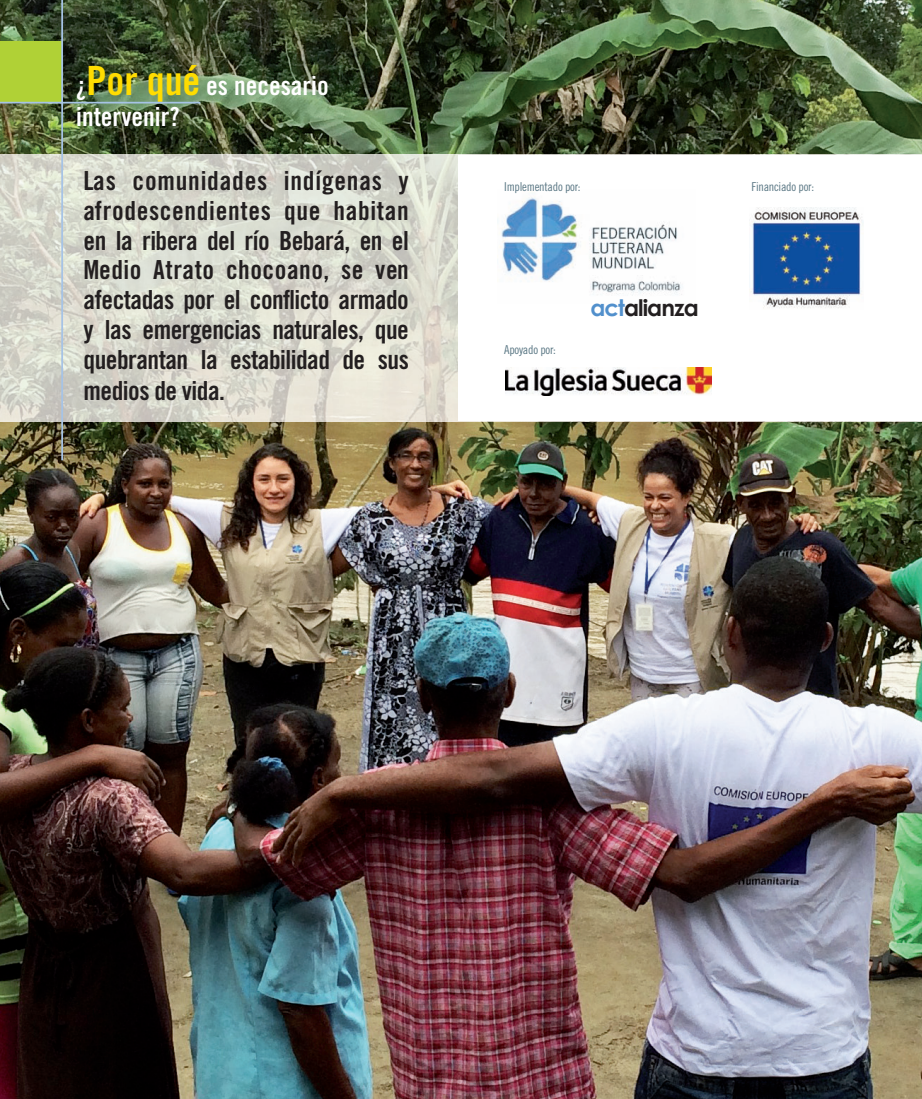
<style>
.page{position:relative;width:922px;height:1099px;background:#fff}
.page>*{position:absolute;margin:0;border:0;box-sizing:border-box;transform-origin:0 0}
.t1{font:26.25px/29.9px "Trade Gothic LT Std Bd Cn 20";letter-spacing:-.02em;color:#231f20;text-align:justify}
.t2{font:26.25px/31.5px "Trade Gothic LT Std Bd Cn 20";color:#fff}
.t3{font:700 22.75px "Century Gothic";letter-spacing:-.04em;color:#231f20}
.t4{font:12.25px "Trade Gothic LT Std Cn 18";letter-spacing:-.02em;color:#5a7784}
.s1{font-size:40.25px;color:#ffdc01}
.s2{color:#5290cc}
</style>
<div class="page">
<img style="left:0;top:0;width:921px;height:1098px">
<div style="left:0;top:42px;width:62px;height:61px;background:#b0d136"></div>
<hr style="left:0;top:102px;width:200px;height:1px;background:#a6c3e5">
<img style="left:0;top:154px;width:921px;height:267px">
<div style="left:458px;top:155px;width:463px;height:265px;background:#fff"></div>
<img style="left:497px;top:197px;width:185px;height:98px">
<img style="left:505px;top:368px;width:206px;height:28px">
<hr style="left:61px;top:0;width:2px;height:460px;background:#a6c3e5">
<img style="left:749px;top:207px;width:114px;height:101px">
<svg style="left:0;top:0;width:3px;height:5px"></svg>
<svg style="left:0;top:1094px;width:3px;height:5px"></svg>
<p class="t2" style="left:76px;top:70px;width:254px">¿<span class="s1">Por qué</span> es necesario intervenir?</p>
<p class="t1" style="left:84px;top:166px;width:326px">Las comunidades indígenas y afrodescendientes que habitan en la ribera del río Bebará, en el Medio Atrato chocoano, se ven afectadas por el conflicto armado y las emergencias naturales, que quebrantan la estabilidad de sus medios de vida.</p>
<p class="t4" style="left:504px;top:179px;width:78px">Implementado por:</p>
<p class="t4" style="left:751px;top:179px;width:64px">Financiado por:</p>
<p class="t4" style="left:504px;top:342px;width:53px">Apoyado por:</p>
<p class="t3" style="left:590px;top:293px;width:110px"><span class="s2">act</span>alianza</p>
</div>
